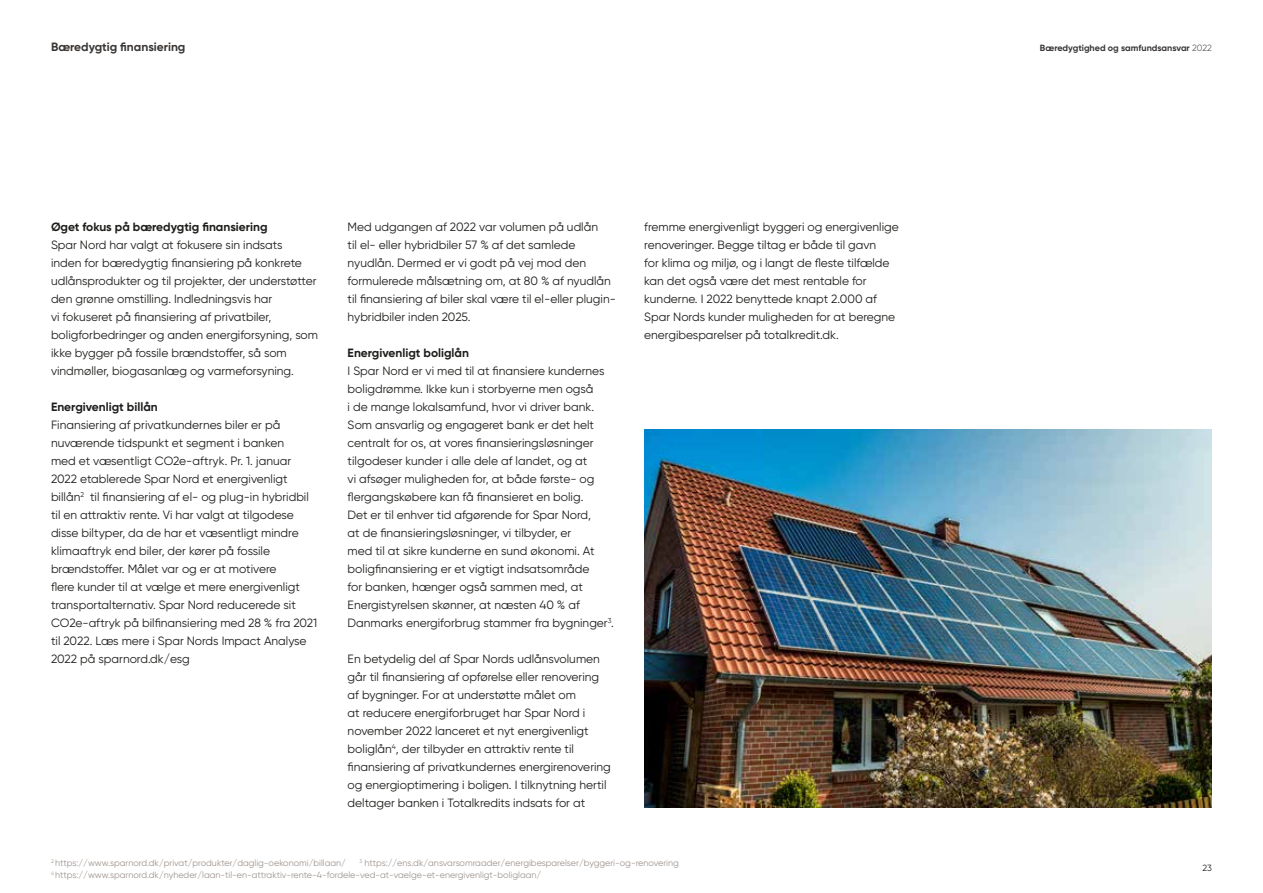
<style>
.page{position:relative;width:1263px;height:893px;background:#fff}
.page>*{position:absolute;margin:0;border:0;box-sizing:border-box;transform-origin:0 0}
.t1{font:12px/18px "Gilroy";color:#1d1d1b}
.t2{font:700 12px "Gilroy";color:#1d1d1b}
.t3{font:700 12px "Gilroy";color:#393634}
.t4{font:9px/12px "Gilroy";color:#9e958f}
.t5{font:700 9px "Gilroy";color:#393634}
.t6{font:9px "Gilroy";color:#1d1d1b}
.s1{font-weight:300}
</style>
<div class="page">
<img style="left:644px;top:429px;width:568px;height:378px">
<p class="t3" style="left:51px;top:39px;width:136px">Bæredygtig finansiering</p>
<p class="t2" style="left:51px;top:219px;width:218px">Øget fokus på bæredygtig finansiering</p>
<p class="t1" style="left:51px;top:236px;width:269px">Spar Nord har valgt at fokusere sin indsats<br>inden for bæredygtig finansiering på konkrete udlånsprodukter og til projekter, der understøtter den grønne omstilling. Indledningsvis har<br>vi fokuseret på finansiering af privatbiler, boligforbedringer og anden energiforsyning, som ikke bygger på fossile brændstoffer, så som vindmøller, biogasanlæg og varmeforsyning.</p>
<p class="t2" style="left:51px;top:399px;width:108px">Energivenligt billån</p>
<p class="t1" style="left:51px;top:416px;width:268px">Finansiering af privatkundernes biler er på nuværende tidspunkt et segment i banken<br>med et væsentligt CO2e-aftryk. Pr. 1. januar 2022 etablerede Spar Nord et energivenligt billån<sup>2</sup> til finansiering af el- og plug-in hybridbil til en attraktiv rente. Vi har valgt at tilgodese disse biltyper, da de har et væsentligt mindre klimaaftryk end biler, der kører på fossile brændstoffer. Målet var og er at motivere<br>flere kunder til at vælge et mere energivenligt transportalternativ. Spar Nord reducerede sit CO2e-aftryk på bilfinansiering med 28 % fra 2021 til 2022. Læs mere i Spar Nords Impact Analyse 2022 på sparnord.dk/esg</p>
<p class="t1" style="left:348px;top:218px;width:270px">Med udgangen af 2022 var volumen på udlån<br>til el- eller hybridbiler 57 % af det samlede nyudlån. Dermed er vi godt på vej mod den formulerede målsætning om, at 80 % af nyudlån til finansiering af biler skal være til el-eller plugin&shy;hybridbiler inden 2025.</p>
<p class="t2" style="left:348px;top:345px;width:123px">Energivenligt boliglån</p>
<p class="t1" style="left:348px;top:362px;width:268px">I Spar Nord er vi med til at finansiere kundernes boligdrømme. Ikke kun i storbyerne men også<br>i de mange lokalsamfund, hvor vi driver bank.<br>Som ansvarlig og engageret bank er det helt centralt for os, at vores finansieringsløsninger tilgodeser kunder i alle dele af landet, og at<br>vi afsøger muligheden for, at både første- og flergangskøbere kan få finansieret en bolig.<br>Det er til enhver tid afgørende for Spar Nord,<br>at de finansieringsløsninger, vi tilbyder, er<br>med til at sikre kunderne en sund økonomi. At boligfinansiering er et vigtigt indsatsområde<br>for banken, hænger også sammen med, at Energistyrelsen skønner, at næsten 40 % af Danmarks energiforbrug stammer fra bygninger<sup>3</sup>.</p>
<p class="t1" style="left:348px;top:650px;width:265px">En betydelig del af Spar Nords udlånsvolumen går til finansiering af opførelse eller renovering af bygninger. For at understøtte målet om<br>at reducere energiforbruget har Spar Nord i november 2022 lanceret et nyt energivenligt boliglån<sup>4</sup>, der tilbyder en attraktiv rente til finansiering af privatkundernes energirenovering og energioptimering i boligen. I tilknytning hertil deltager banken i Totalkredits indsats for at</p>
<p class="t1" style="left:644px;top:218px;width:256px">fremme energivenligt byggeri og energivenlige renoveringer. Begge tiltag er både til gavn<br>for klima og miljø, og i langt de fleste tilfælde kan det også være det mest rentable for kunderne. I 2022 benyttede knapt 2.000 af Spar Nords kunder muligheden for at beregne energibesparelser på totalkredit.dk.</p>
<p class="t4" style="left:51px;top:856px;width:629px;text-indent:308px"><sup>3</sup> https://ens.dk/ansvarsomraader/energibesparelser/byggeri-og-renovering<br><sup>4</sup> https://www.sparnord.dk/nyheder/laan-til-en-attraktiv-rente-4-fordele-ved-at-vaelge-et-energivenligt-boliglaan/</p>
<p class="t4" style="left:51px;top:856px;width:296px"><sup>2</sup> https://www.sparnord.dk/privat/produkter/daglig-oekonomi/billaan/</p>
<p class="t5" style="left:1040px;top:42px;width:173px">Bæredygtighed og samfundsansvar <span class="s1">2022</span></p>
<p class="t6" style="left:1202px;top:862px;width:11px">23</p>
</div>
